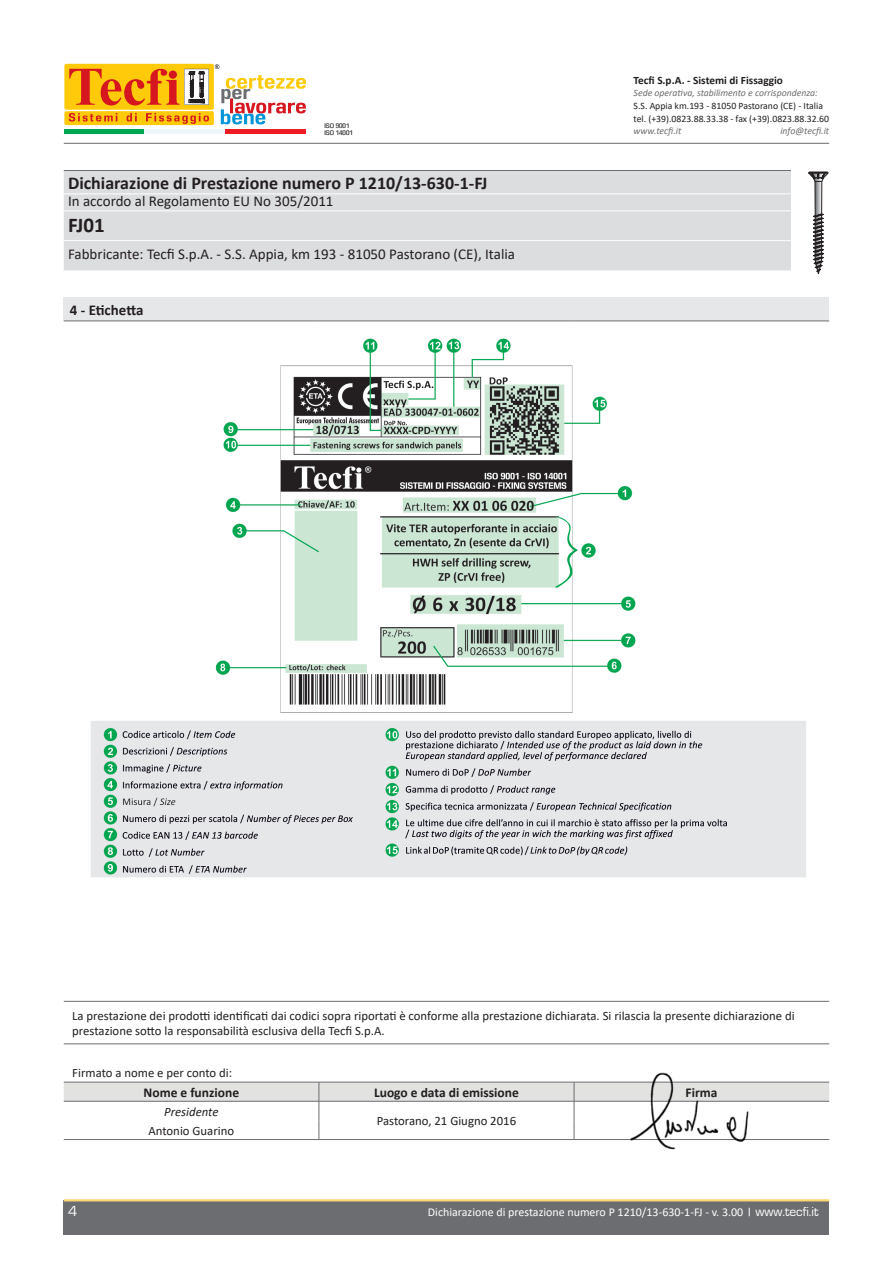
<style>
.page{position:relative;width:893px;height:1263px;background:#fff}
.page>*{position:absolute;margin:0;border:0;box-sizing:border-box;transform-origin:0 0}
.t1{font:700 21px "Calibri";color:#231f20}
.t2{font:700 18px "Calibri";color:#231f20}
.t3{font:15px "Calibri";color:#231f20}
.t4{font:700 15px "Calibri";letter-spacing:-.005em;color:#231f20}
.t5{font:15px "Eurostile";color:#fff}
.t6{font:700 13.5px "Calibri";color:#231f20}
.t7{font:13.5px "Eurostile";color:#fff}
.t8{font:12.75px/15.3px "Calibri";color:#231f20}
.t9{font:italic 12.75px "Calibri";color:#231f20}
.t10{font:12px "Calibri";color:#fff}
.t11{font:700 11.25px "Calibri";color:#231f20}
.t12{font:9.75px/12.8px "Calibri";color:#231f20}
.t13{font:italic 9.75px "Calibri";color:#6c6d70}
.t14{font:6px/7.2px "DDTW00";color:#231f20}
</style>
<div class="page">
<div style="left:64px;top:1200px;width:765px;height:34px;background:#6c6d70"></div>
<hr style="left:64px;top:1199px;width:765px;height:2px;background:#fed772">
<div style="left:64px;top:64px;width:150px;height:46px;background:#feca0a;border-radius:2px"></div>
<div style="left:64px;top:111px;width:150px;height:14px;background:#feca0a;border-radius:2px"></div>
<svg style="left:215px;top:64px;width:4px;height:5px"></svg>
<svg style="left:69px;top:113px;width:140px;height:11px"></svg>
<svg style="left:221px;top:75px;width:85px;height:49px"></svg>
<svg style="left:69px;top:69px;width:140px;height:36px"></svg>
<hr style="left:64px;top:130px;width:81px;height:4px;background:#00a54f">
<hr style="left:145px;top:130px;width:80px;height:4px;background:#eff6f9">
<hr style="left:225px;top:130px;width:81px;height:4px;background:#ee1d23">
<hr style="left:64px;top:143px;width:765px;height:1px;background:#6c6d70">
<svg style="left:808px;top:172px;width:20px;height:102px"></svg>
<div style="left:64px;top:171px;width:727px;height:99px;background:#dcdddf"></div>
<hr style="left:64px;top:170px;width:727px;height:1px;background:#6c6d70">
<hr style="left:64px;top:193px;width:727px;height:1px;background:#fff">
<hr style="left:64px;top:210px;width:727px;height:1px;background:#fff">
<hr style="left:64px;top:240px;width:727px;height:1px;background:#fff">
<div style="left:64px;top:298px;width:765px;height:23px;background:#e6e7e9"></div>
<hr style="left:64px;top:1001px;width:255px;height:1px;background:#6c6d70">
<hr style="left:319px;top:1001px;width:255px;height:1px;background:#6c6d70">
<hr style="left:574px;top:1001px;width:255px;height:1px;background:#6c6d70">
<hr style="left:64px;top:1043px;width:255px;height:1px;background:#6c6d70">
<hr style="left:319px;top:1043px;width:255px;height:1px;background:#6c6d70">
<hr style="left:574px;top:1043px;width:255px;height:1px;background:#6c6d70">
<svg style="left:64px;top:1082px;width:765px;height:57px"></svg>
<hr style="left:64px;top:1139px;width:255px;height:1px;background:#6c6d70">
<hr style="left:319px;top:1139px;width:255px;height:1px;background:#6c6d70">
<hr style="left:574px;top:1139px;width:255px;height:1px;background:#6c6d70">
<hr style="left:64px;top:321px;width:255px;height:1px;background:#6c6d70">
<hr style="left:319px;top:321px;width:255px;height:1px;background:#6c6d70">
<hr style="left:574px;top:321px;width:255px;height:1px;background:#6c6d70">
<img style="left:91px;top:338px;width:715px;height:539px">
<img style="left:628px;top:1072px;width:121px;height:78px">
<p class="t14" style="left:324px;top:122px;width:30px">ISO 9001<br>ISO 14001</p>
<h2 class="t2" style="left:68px;top:170px;width:421px">Dichiarazione di Prestazione numero P 1210/13-630-1-FJ</h2>
<p class="t3" style="left:68px;top:191px;width:267px">In accordo al Regolamento EU No 305/2011</p>
<h1 class="t1" style="left:68px;top:210px;width:38px">FJ01</h1>
<p class="t3" style="left:68px;top:244px;width:448px">Fabbricante: Tecfi S.p.A. - S.S. Appia, km 193 - 81050 Pastorano (CE), Italia</p>
<p class="t4" style="left:70px;top:299px;width:75px">4 - Etichetta</p>
<p class="t11" style="left:634px;top:72px;width:151px">Tecfi S.p.A. - Sistemi di Fissaggio</p>
<p class="t13" style="left:634px;top:86px;width:186px">Sede operativa, stabilimento e corrispondenza:</p>
<p class="t12" style="left:634px;top:99px;width:197px">S.S. Appia km.193 - 81050 Pastorano (CE) - Italia tel. (+39).0823.88.33.38 - fax (+39).0823.88.32.60</p>
<p class="t13" style="left:634px;top:124px;width:49px">www.tecfi.it</p>
<p class="t13" style="left:780px;top:124px;width:50px">info@tecfi.it</p>
<p class="t8" style="left:72px;top:1007px;width:724px">La prestazione dei prodotti identificati dai codici sopra riportati è conforme alla prestazione dichiarata. Si rilascia la presente dichiarazione di prestazione sotto la responsabilità esclusiva della Tecfi S.p.A.</p>
<p class="t8" style="left:72px;top:1065px;width:161px">Firmato a nome e per conto di:</p>
<p class="t6" style="left:144px;top:1083px;width:97px">Nome e funzione</p>
<p class="t6" style="left:374px;top:1083px;width:146px">Luogo e data di emissione</p>
<p class="t6" style="left:686px;top:1083px;width:33px">Firma</p>
<p class="t9" style="left:164px;top:1102px;width:56px">Presidente</p>
<p class="t8" style="left:377px;top:1113px;width:141px">Pastorano, 21 Giugno 2016</p>
<p class="t8" style="left:148px;top:1122px;width:87px">Antonio Guarino</p>
<p class="t5" style="left:68px;top:1203px;width:11px">4</p>
<p class="t10" style="left:428px;top:1204px;width:317px">Dichiarazione di prestazione numero P 1210/13-630-1-FJ - v. 3.00</p>
<p class="t7" style="left:755px;top:1204px;width:65px">www.tecfi.it</p>
</div>
